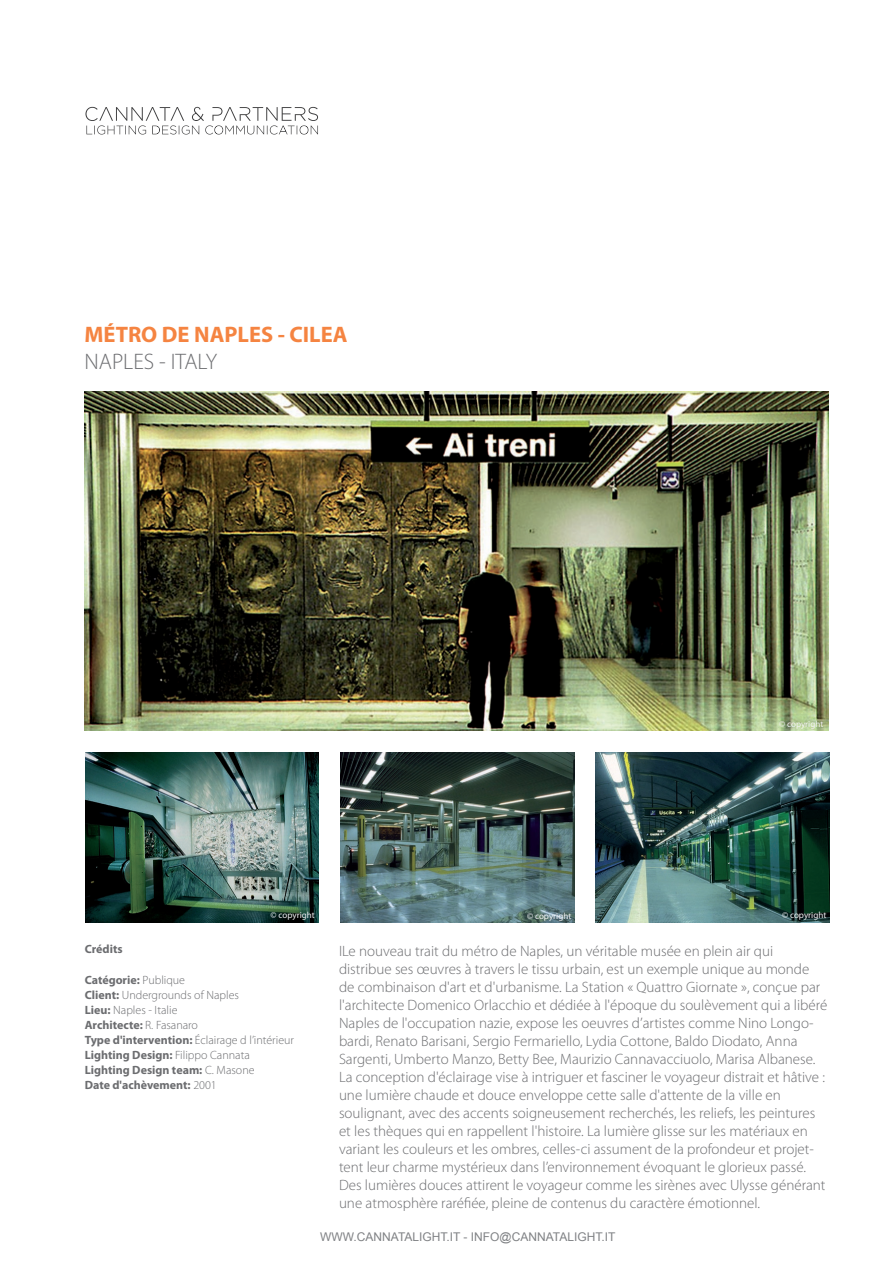
<style>
.page{position:relative;width:893px;height:1263px;background:#fff}
.page>*{position:absolute;margin:0;border:0;box-sizing:border-box;transform-origin:0 0}
.t1{font:700 22.5px "Myriad Pro";color:#f58441}
.t2{font:300 22.5px "Myriad Pro";color:#6c6d70}
.t3{font:300 15px/18px "Myriad Pro";color:#6c6d70}
.t4{font:700 12px/15px "Myriad Pro";color:#6c6d70}
.t5{font:12px "Arial";color:#808285}
.t6{font:9px "Myriad Pro";color:#f2f3f4}
.s1{font-weight:300}
</style>
<div class="page">
<svg style="left:85px;top:107px;width:233px;height:28px"></svg>
<img style="left:85px;top:391px;width:744px;height:339px">
<img style="left:85px;top:753px;width:234px;height:169px">
<img style="left:340px;top:753px;width:234px;height:169px">
<img style="left:595px;top:752px;width:234px;height:170px">
<h1 class="t1" style="left:85px;top:319px;width:265px">MÉTRO DE NAPLES - CILEA</h1>
<h1 class="t2" style="left:85px;top:349px;width:134px">NAPLES - ITALY</h1>
<p class="t6" style="left:779px;top:718px;width:46px">© copyright</p>
<p class="t6" style="left:271px;top:909px;width:46px">© copyright</p>
<p class="t6" style="left:782px;top:909px;width:46px">© copyright</p>
<p class="t6" style="left:527px;top:910px;width:46px">© copyright</p>
<p class="t4" style="left:85px;top:941px;width:39px">Crédits</p>
<p class="t4" style="left:85px;top:972px;width:211px">Catégorie: <span class="s1">Publique<br></span>Client: <span class="s1">Undergrounds of Naples<br></span>Lieu: <span class="s1">Naples - Italie<br></span>Architecte: <span class="s1">R. Fasanaro<br></span>Type d'intervention: <span class="s1">Éclairage d l’intérieur<br></span>Lighting Design: <span class="s1">Filippo Cannata<br></span>Lighting Design team: <span class="s1">C. Masone<br></span>Date d'achèvement: <span class="s1">2001</span></p>
<p class="t3" style="left:339px;top:942px;width:490px">ILe nouveau trait du métro de Naples, un véritable musée en plein air qui distribue ses œuvres à travers le tissu urbain, est un exemple unique au monde de combinaison d'art et d'urbanisme. La Station « Quattro Giornate », conçue par l'architecte Domenico Orlacchio et dédiée à l'époque du soulèvement qui a libéré Naples de l'occupation nazie, expose les oeuvres d’artistes comme Nino Longo&shy;bardi, Renato Barisani, Sergio Fermariello, Lydia Cottone, Baldo Diodato, Anna Sargenti, Umberto Manzo, Betty Bee, Maurizio Cannavacciuolo, Marisa Albanese.<br>La conception d'éclairage vise à intriguer et fasciner le voyageur distrait et hâtive : une lumière chaude et douce enveloppe cette salle d'attente de la ville en soulignant, avec des accents soigneusement recherchés, les reliefs, les peintures et les thèques qui en rappellent l'histoire. La lumière glisse sur les matériaux en variant les couleurs et les ombres, celles-ci assument de la profondeur et projet&shy;tent leur charme mystérieux dans l’environnement évoquant le glorieux passé.<br>Des lumières douces attirent le voyageur comme les sirènes avec Ulysse générant une atmosphère raréfiée, pleine de contenus du caractère émotionnel.</p>
<p class="t5" style="left:320px;top:1228px;width:297px">WWW.CANNATALIGHT.IT - INFO@CANNATALIGHT.IT</p>
</div>
